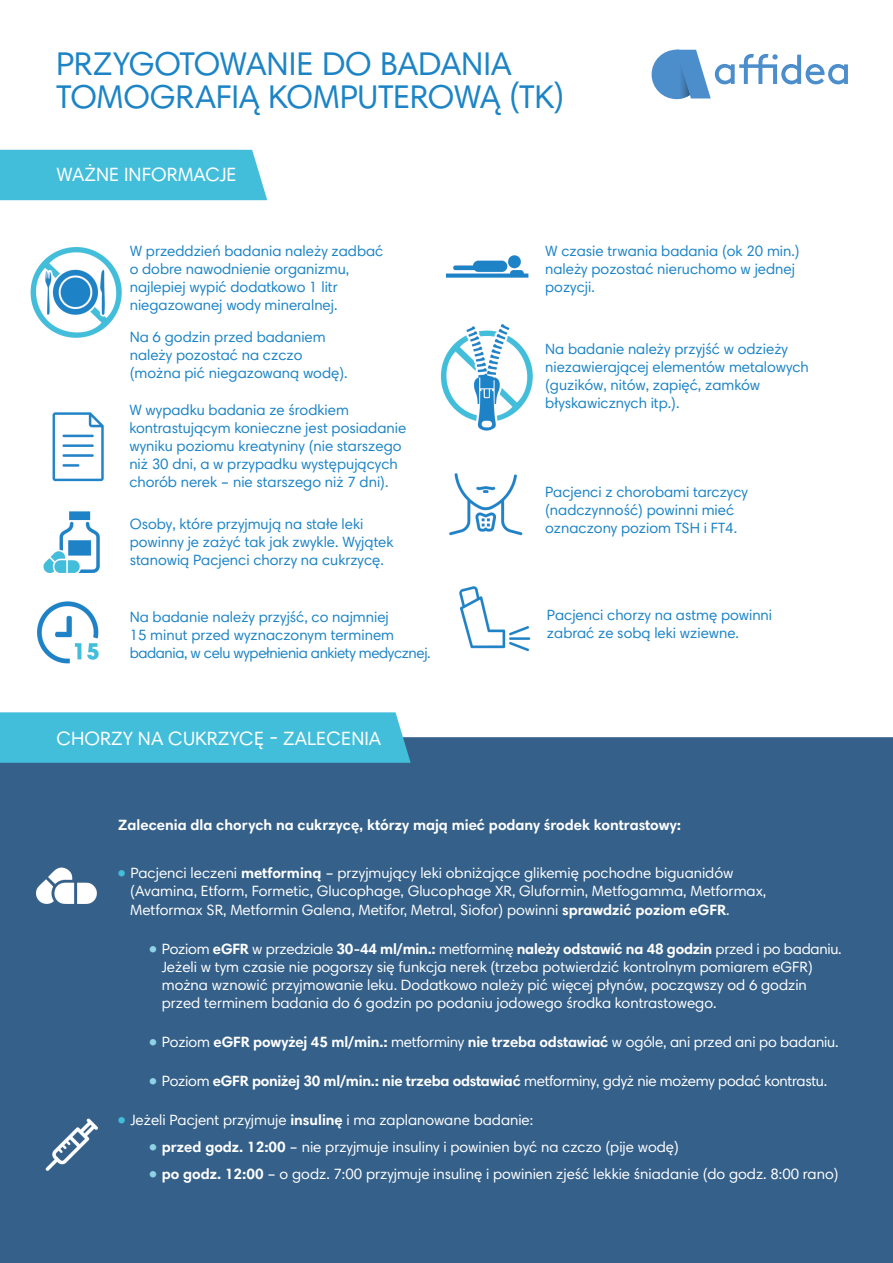
<style>
.page{position:relative;width:893px;height:1263px;background:#fff}
.page>*{position:absolute;margin:0;border:0;box-sizing:border-box;transform-origin:0 0}
.t1{font:33.15px/33.6px "Harmonia Sans W1 G";letter-spacing:-.01em;color:#1c84c6}
.t2{font:19.35px "Harmonia Sans W1 G";color:#fff}
.t3{font:15px/18px "Harmonia Sans W1 G";color:#fff}
.t4{font:15px/18px "Harmonia Sans W1 G";color:#1c84c6}
.t5{font:700 15px "Harmonia Sans W1 G";color:#fff}
.s1{font-size:25.5px;color:#42bedb}
.s2{font-weight:700}
.s3{font-size:25.5px;color:#90d2e6}
</style>
<div class="page">
<img style="left:0;top:49px;width:893px;height:1214px">
<div style="left:652px;top:50px;width:49px;height:49px;background:#4c8ecb;border-radius:50%"></div>
<svg style="left:680px;top:50px;width:168px;height:49px"></svg>
<h1 class="t1" style="left:56px;top:46px;width:510px">PRZYGOTOWANIE DO BADANIA<br>TOMOGRAFIĄ KOMPUTEROWĄ (TK)</h1>
<p class="t2" style="left:56px;top:162px;width:182px">WAŻNE INFORMACJE</p>
<p class="t4" style="left:130px;top:242px;width:255px">W przeddzień badania należy zadbać o dobre nawodnienie organizmu, najlepiej wypić dodatkowo 1 litr niegazowanej wody mineralnej.</p>
<p class="t4" style="left:130px;top:328px;width:219px">Na 6 godzin przed badaniem należy pozostać na czczo (można pić niegazowaną wodę).</p>
<p class="t4" style="left:129px;top:401px;width:278px">W wypadku badania ze środkiem kontrastującym konieczne jest posiadanie wyniku poziomu kreatyniny (nie starszego niż 30 dni, a w przypadku występujących chorób nerek – nie starszego niż 7 dni).</p>
<p class="t4" style="left:130px;top:514px;width:265px">Osoby, które przyjmują na stałe leki powinny je zażyć tak jak zwykle. Wyjątek stanowią Pacjenci chorzy na cukrzycę.</p>
<p class="t4" style="left:130px;top:608px;width:302px">Na badanie należy przyjść, co najmniej<br>15 minut przed wyznaczonym terminem badania, w celu wypełnienia ankiety medycznej.</p>
<p class="t2" style="left:56px;top:726px;width:326px">CHORZY NA CUKRZYCĘ - ZALECENIA</p>
<p class="t4" style="left:545px;top:242px;width:256px">W czasie trwania badania (ok 20 min.) należy pozostać nieruchomo w jednej pozycji.</p>
<p class="t4" style="left:545px;top:340px;width:265px">Na badanie należy przyjść w odzieży niezawierającej elementów metalowych (guzików, nitów, zapięć, zamków błyskawicznych itp.).</p>
<p class="t4" style="left:545px;top:482px;width:204px">Pacjenci z chorobami tarczycy (nadczynność) powinni mieć oznaczony poziom TSH i FT4.</p>
<p class="t4" style="left:547px;top:605px;width:227px">Pacjenci chorzy na astmę powinni zabrać ze sobą leki wziewne.</p>
<p class="t5" style="left:118px;top:815px;width:564px">Zalecenia dla chorych na cukrzycę, którzy mają mieć podany środek kontrastowy:</p>
<p class="t3" style="left:130px;top:864px;width:638px;text-indent:-13px"><span class="s1">•</span> Pacjenci leczeni <span class="s2">metforminą</span> – przyjmujący leki obniżające glikemię pochodne biguanidów (Avamina, Etform, Formetic, Glucophage, Glucophage XR, Gluformin, Metfogamma, Metformax,<br>Metformax SR, Metformin Galena, Metifor, Metral, Siofor) powinni <span class="s2">sprawdzić poziom eGFR</span>.</p>
<p class="t3" style="left:162px;top:939px;width:681px;text-indent:-14px"><span class="s3">•</span> Poziom <span class="s2">eGFR</span> w przedziale <span class="s2">30-44 ml/min.:</span> metforminę <span class="s2">należy odstawić na 48 godzin</span> przed i po badaniu.<br>Jeżeli w tym czasie nie pogorszy się funkcja nerek (trzeba potwierdzić kontrolnym pomiarem eGFR) można wznowić przyjmowanie leku. Dodatkowo należy pić więcej płynów, począwszy od 6 godzin przed terminem badania do 6 godzin po podaniu jodowego środka kontrastowego.</p>
<p class="t3" style="left:148px;top:1032px;width:692px"><span class="s3">•</span> Poziom <span class="s2">eGFR powyżej 45 ml/min.:</span> metforminy <span class="s2">nie trzeba odstawiać</span> w ogóle, ani przed ani po badaniu.</p>
<p class="t3" style="left:148px;top:1071px;width:680px"><span class="s3">•</span> Poziom <span class="s2">eGFR poniżej 30 ml/min.: nie trzeba odstawiać</span> metforminy, gdyż nie możemy podać kontrastu.</p>
<p class="t3" style="left:117px;top:1110px;width:418px"><span class="s1">•</span> Jeżeli Pacjent przyjmuje <span class="s2">insulinę</span> i ma zaplanowane badanie:</p>
<p class="t3" style="left:148px;top:1137px;width:532px"><span class="s3">•</span> <span class="s2">przed godz. 12:00</span> – nie przyjmuje insuliny i powinien być na czczo (pije wodę)</p>
<p class="t3" style="left:148px;top:1164px;width:692px"><span class="s3">•</span> <span class="s2">po godz. 12:00</span> – o godz. 7:00 przyjmuje insulinę i powinien zjeść lekkie śniadanie (do godz. 8:00 rano)</p>
</div>
